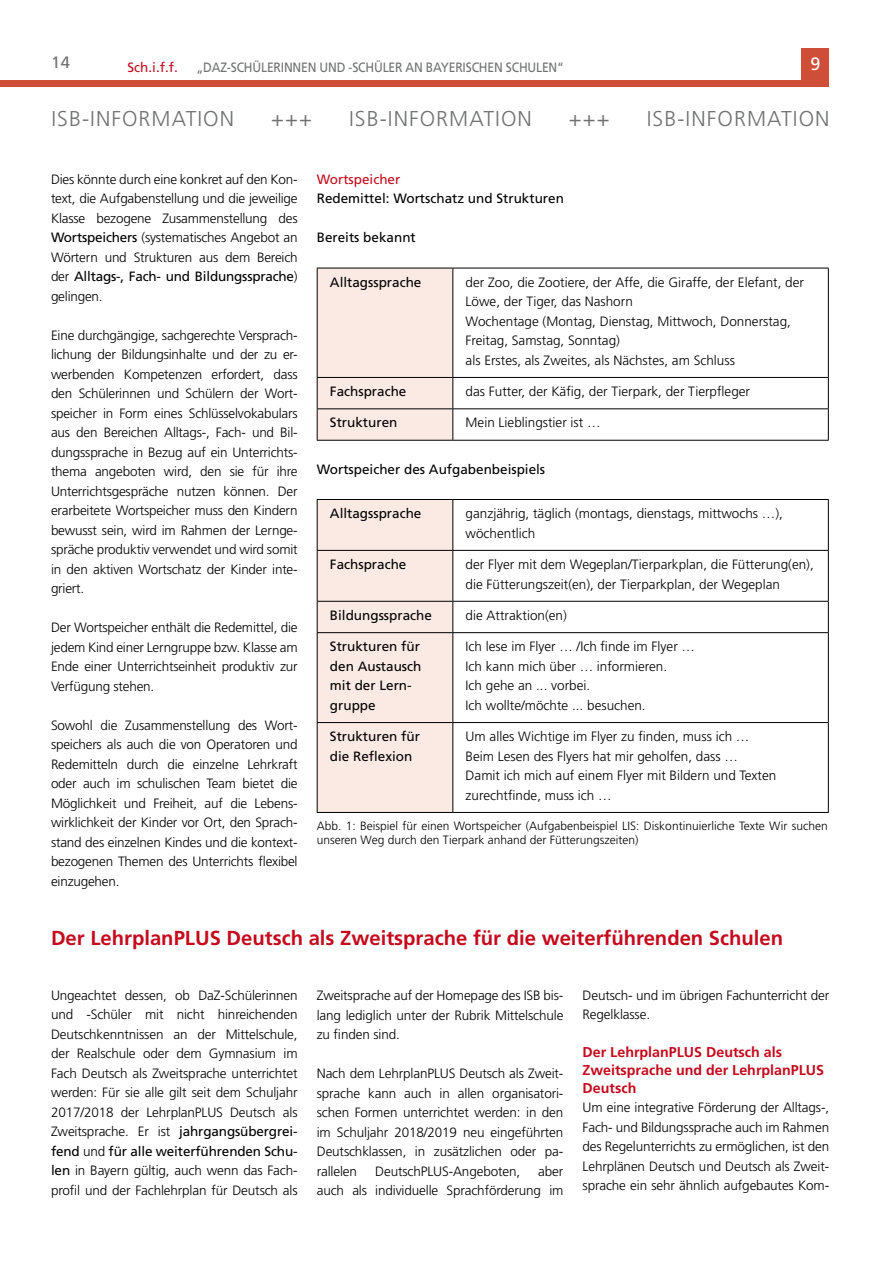
<style>
.page{position:relative;width:893px;height:1263px;background:#fff}
.page>*{position:absolute;margin:0;border:0;box-sizing:border-box;transform-origin:0 0}
.t1{font:300 21.45px "Frutiger LT Std";letter-spacing:.05em;color:#707172}
.t2{font:700 20.25px "Frutiger LT Std";color:#c50a1d}
.t3{font:18px "Frutiger LT Std";color:#fff}
.t4{font:16.5px "Frutiger LT Std";color:#707172}
.t5{font:700 14.25px/18px "Frutiger LT Std";color:#c50a1d}
.t6{font:300 13.5px/19.5px "Frutiger LT Std";color:#000;text-align:justify}
.t7{font:13.5px/19.5px "Frutiger LT Std";color:#000}
.t8{font:13.5px "Frutiger LT Std";letter-spacing:-.015em;color:#707172;scale:.9 1}
.t9{font:13.5px "Frutiger LT Std";color:#c50a1d}
.t10{font:300 12px/14.4px "Frutiger LT Std";color:#000}
.s1{font-weight:400}
</style>
<div class="page">
<div style="left:0;top:80px;width:829px;height:7px;background:#cf4e37"></div>
<div style="left:801px;top:49px;width:28px;height:38px;background:#cf4e37"></div>
<div style="left:318px;top:269px;width:134px;height:171px;background:#faeae3"></div>
<hr style="left:317px;top:268px;width:136px;height:1px;background:#000">
<hr style="left:317px;top:268px;width:1px;height:109px;background:#000">
<hr style="left:453px;top:268px;width:376px;height:1px;background:#000">
<hr style="left:452px;top:268px;width:1px;height:109px;background:#000">
<hr style="left:828px;top:268px;width:1px;height:109px;background:#000">
<hr style="left:317px;top:377px;width:136px;height:1px;background:#000">
<hr style="left:317px;top:378px;width:1px;height:30px;background:#000">
<hr style="left:453px;top:377px;width:376px;height:1px;background:#000">
<hr style="left:452px;top:378px;width:1px;height:30px;background:#000">
<hr style="left:828px;top:378px;width:1px;height:30px;background:#000">
<hr style="left:317px;top:408px;width:136px;height:1px;background:#000">
<hr style="left:317px;top:409px;width:1px;height:31px;background:#000">
<hr style="left:453px;top:408px;width:376px;height:1px;background:#000">
<hr style="left:452px;top:409px;width:1px;height:31px;background:#000">
<hr style="left:828px;top:409px;width:1px;height:31px;background:#000">
<hr style="left:317px;top:440px;width:136px;height:1px;background:#000">
<hr style="left:453px;top:440px;width:376px;height:1px;background:#000">
<div style="left:318px;top:500px;width:134px;height:312px;background:#faeae3"></div>
<hr style="left:317px;top:499px;width:136px;height:1px;background:#000">
<hr style="left:317px;top:500px;width:1px;height:50px;background:#000">
<hr style="left:453px;top:499px;width:376px;height:1px;background:#000">
<hr style="left:452px;top:500px;width:1px;height:50px;background:#000">
<hr style="left:828px;top:500px;width:1px;height:50px;background:#000">
<hr style="left:317px;top:551px;width:1px;height:50px;background:#000">
<hr style="left:452px;top:551px;width:1px;height:50px;background:#000">
<hr style="left:828px;top:551px;width:1px;height:50px;background:#000">
<hr style="left:317px;top:602px;width:1px;height:30px;background:#000">
<hr style="left:452px;top:602px;width:1px;height:30px;background:#000">
<hr style="left:828px;top:602px;width:1px;height:30px;background:#000">
<hr style="left:317px;top:633px;width:1px;height:89px;background:#000">
<hr style="left:452px;top:633px;width:1px;height:89px;background:#000">
<hr style="left:828px;top:633px;width:1px;height:89px;background:#000">
<hr style="left:317px;top:723px;width:1px;height:89px;background:#000">
<hr style="left:452px;top:723px;width:1px;height:89px;background:#000">
<hr style="left:828px;top:723px;width:1px;height:89px;background:#000">
<hr style="left:317px;top:550px;width:136px;height:1px;background:#000">
<hr style="left:453px;top:550px;width:376px;height:1px;background:#000">
<hr style="left:317px;top:601px;width:136px;height:1px;background:#000">
<hr style="left:453px;top:601px;width:376px;height:1px;background:#000">
<hr style="left:317px;top:632px;width:136px;height:1px;background:#000">
<hr style="left:453px;top:632px;width:376px;height:1px;background:#000">
<hr style="left:317px;top:722px;width:136px;height:1px;background:#000">
<hr style="left:453px;top:722px;width:376px;height:1px;background:#000">
<hr style="left:317px;top:812px;width:136px;height:1px;background:#000">
<hr style="left:453px;top:812px;width:376px;height:1px;background:#000">
<p class="t4" style="left:51px;top:52px;width:20px">14</p>
<p class="t9" style="left:128px;top:60px;width:52px">Sch.i.f.f.</p>
<p class="t8" style="left:197px;top:60px;width:410px">„DAZ-SCHÜLERINNEN UND -SCHÜLER AN BAYERISCHEN SCHULEN“</p>
<h3 class="t3" style="left:810px;top:53px;width:12px">9</h3>
<h1 class="t1" style="left:51px;top:106px;width:184px">ISB-INFORMATION</h1>
<h1 class="t1" style="left:271px;top:106px;width:42px">+++</h1>
<h1 class="t1" style="left:349px;top:106px;width:184px">ISB-INFORMATION</h1>
<h1 class="t1" style="left:569px;top:106px;width:42px">+++</h1>
<h1 class="t1" style="left:647px;top:106px;width:184px">ISB-INFORMATION</h1>
<p class="t6" style="left:51px;top:169px;width:248px">Dies könnte durch eine konkret auf den Kon&shy;text, die Aufgabenstellung und die jeweilige Klasse bezogene Zusammenstellung des <span class="s1">Wortspeichers</span> (systematisches Angebot an Wörtern und Strukturen aus dem Bereich der <span class="s1">Alltags-, Fach- und Bildungssprache</span>) gelingen.</p>
<p class="t6" style="left:51px;top:325px;width:248px">Eine durchgängige, sachgerechte Versprach&shy;lichung der Bildungsinhalte und der zu er&shy;werbenden Kompetenzen erfordert, dass den Schülerinnen und Schülern der Wort&shy;speicher in Form eines Schlüsselvokabulars aus den Bereichen Alltags-, Fach- und Bil&shy;dungssprache in Bezug auf ein Unterrichts&shy;thema angeboten wird, den sie für ihre Unterrichtsgespräche nutzen können. Der erarbeitete Wortspeicher muss den Kindern bewusst sein, wird im Rahmen der Lernge&shy;spräche produktiv verwendet und wird somit in den aktiven Wortschatz der Kinder inte&shy;griert.</p>
<p class="t6" style="left:51px;top:618px;width:248px">Der Wortspeicher enthält die Redemittel, die jedem Kind einer Lerngruppe bzw. Klasse am Ende einer Unterrichtseinheit produktiv zur Verfügung stehen.</p>
<p class="t6" style="left:51px;top:715px;width:248px">Sowohl die Zusammenstellung des Wort&shy;speichers als auch die von Operatoren und Redemitteln durch die einzelne Lehrkraft oder auch im schulischen Team bietet die Möglichkeit und Freiheit, auf die Lebens&shy;wirklichkeit der Kinder vor Ort, den Sprach&shy;stand des einzelnen Kindes und die kontext&shy;bezogenen Themen des Unterrichts flexibel einzugehen.</p>
<p class="t9" style="left:317px;top:171px;width:85px">Wortspeicher</p>
<p class="t7" style="left:317px;top:189px;width:249px">Redemittel: Wortschatz und Strukturen</p>
<p class="t7" style="left:317px;top:228px;width:101px">Bereits bekannt</p>
<p class="t7" style="left:330px;top:272px;width:93px">Alltagssprache</p>
<p class="t6" style="left:466px;top:272px;width:340px;text-align:left">der Zoo, die Zootiere, der Affe, die Giraffe, der Elefant, der Löwe, der Tiger, das Nashorn<br>Wochentage (Montag, Dienstag, Mittwoch, Donnerstag, Freitag, Samstag, Sonntag)<br>als Erstes, als Zweites, als Nächstes, am Schluss</p>
<p class="t7" style="left:330px;top:382px;width:78px">Fachsprache</p>
<p class="t6" style="left:466px;top:382px;width:286px">das Futter, der Käfig, der Tierpark, der Tierpfleger</p>
<p class="t7" style="left:330px;top:413px;width:69px">Strukturen</p>
<p class="t6" style="left:466px;top:413px;width:136px">Mein Lieblingstier ist …</p>
<p class="t7" style="left:317px;top:459px;width:230px">Wortspeicher des Aufgabenbeispiels</p>
<p class="t7" style="left:330px;top:504px;width:93px">Alltagssprache</p>
<p class="t6" style="left:466px;top:504px;width:319px">ganzjährig, täglich (montags, dienstags, mittwochs …), wöchentlich</p>
<p class="t7" style="left:330px;top:555px;width:78px">Fachsprache</p>
<p class="t6" style="left:466px;top:555px;width:350px">der Flyer mit dem Wegeplan/Tierparkplan, die Fütterung(en), die Fütterungszeit(en), der Tierparkplan, der Wegeplan</p>
<p class="t7" style="left:330px;top:605px;width:104px">Bildungssprache</p>
<p class="t6" style="left:466px;top:606px;width:103px">die Attraktion(en)</p>
<p class="t7" style="left:330px;top:637px;width:93px">Strukturen für den Austausch mit der Lern&shy;gruppe</p>
<p class="t6" style="left:466px;top:637px;width:231px;text-align:left">Ich lese im Flyer … /Ich finde im Flyer …<br>Ich kann mich über … informieren.<br>Ich gehe an ... vorbei.<br>Ich wollte/möchte ... besuchen.</p>
<p class="t7" style="left:330px;top:727px;width:92px">Strukturen für die Reflexion</p>
<p class="t6" style="left:466px;top:727px;width:312px;text-align:left">Um alles Wichtige im Flyer zu finden, muss ich … Beim Lesen des Flyers hat mir geholfen, dass …<br>Damit ich mich auf einem Flyer mit Bildern und Texten zurechtfinde, muss ich …</p>
<p class="t10" style="left:317px;top:818px;width:513px">Abb. 1: Beispiel für einen Wortspeicher (Aufgabenbeispiel LIS: Diskontinuierliche Texte Wir suchen unseren Weg durch den Tierpark anhand der Fütterungszeiten)</p>
<h2 class="t2" style="left:51px;top:926px;width:734px">Der LehrplanPLUS Deutsch als Zweitsprache für die weiterführenden Schulen</h2>
<p class="t6" style="left:51px;top:985px;width:248px">Ungeachtet dessen, ob DaZ-Schülerinnen und -Schüler mit nicht hinreichenden Deutschkenntnissen an der Mittelschule, der Realschule oder dem Gymnasium im Fach Deutsch als Zweitsprache unterrichtet werden: Für sie alle gilt seit dem Schuljahr 2017/2018 der LehrplanPLUS Deutsch als Zweitsprache. Er ist <span class="s1">jahrgangsübergrei&shy;fend</span> und <span class="s1">für alle weiterführenden Schu&shy;len</span> in Bayern gültig, auch wenn das Fach&shy;profil und der Fachlehrplan für Deutsch als</p>
<p class="t6" style="left:317px;top:986px;width:248px">Zweitsprache auf der Homepage des ISB bis&shy;lang lediglich unter der Rubrik Mittelschule zu finden sind.</p>
<p class="t6" style="left:317px;top:1064px;width:248px">Nach dem LehrplanPLUS Deutsch als Zweit&shy;sprache kann auch in allen organisatori&shy;schen Formen unterrichtet werden: in den im Schuljahr 2018/2019 neu eingeführten Deutschklassen, in zusätzlichen oder pa&shy;rallelen</p>
<p class="t6" style="left:317px;top:1161px;width:248px;text-align:right">aber<br>auch als individuelle Sprachförderung im</p>
<p class="t6" style="left:375px;top:1161px;width:146px">DeutschPLUS-Angeboten,</p>
<p class="t6" style="left:583px;top:985px;width:248px">Deutsch- und im übrigen Fachunterricht der<br>Regelklasse.</p>
<p class="t5" style="left:583px;top:1043px;width:243px">Der LehrplanPLUS Deutsch als<br>Zweitsprache und der LehrplanPLUS<br>Deutsch</p>
<p class="t6" style="left:583px;top:1098px;width:248px">Um eine integrative Förderung der Alltags-, Fach- und Bildungssprache auch im Rahmen des Regelunterrichts zu ermöglichen, ist den Lehrplänen Deutsch und Deutsch als Zweit&shy;sprache ein sehr ähnlich aufgebautes Kom-</p>
</div>
